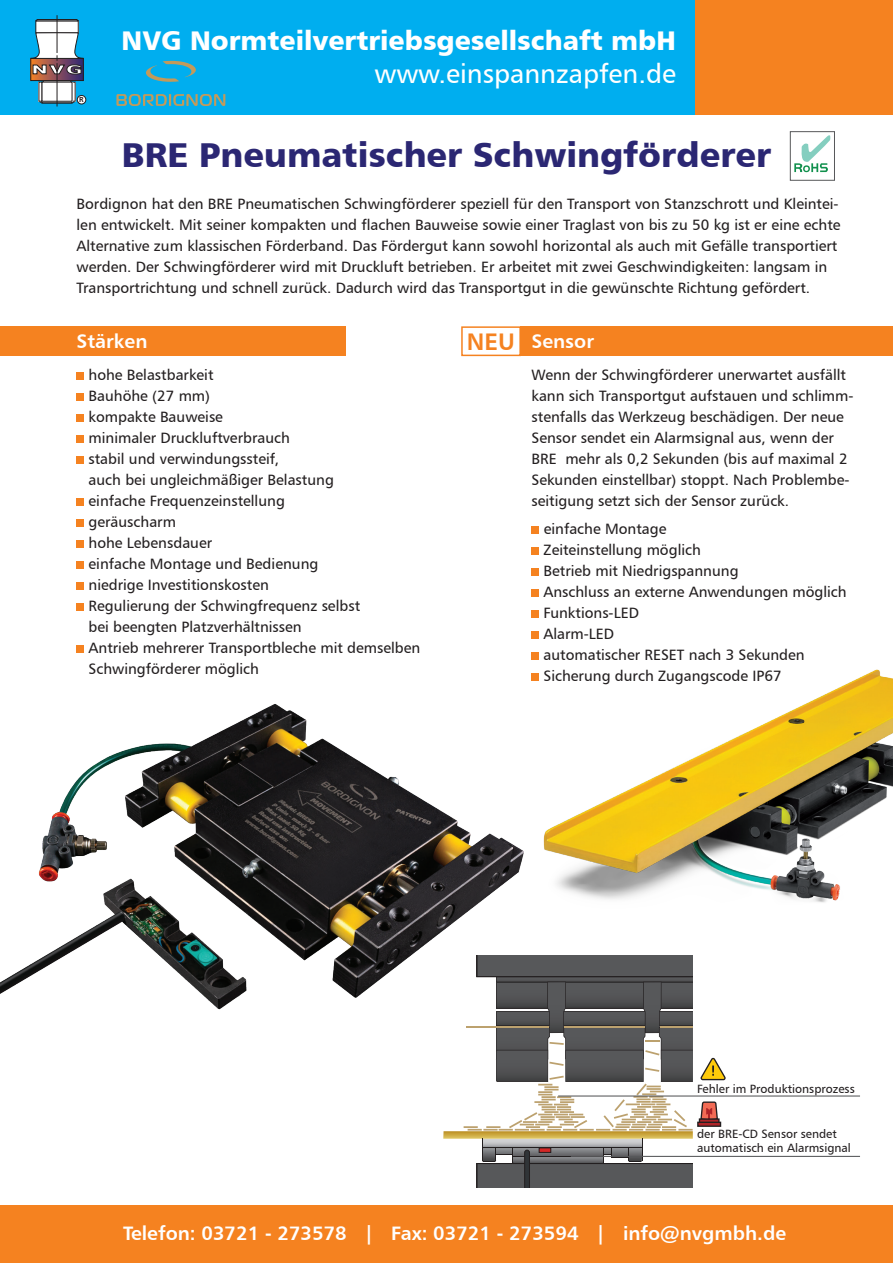
<style>
.page{position:relative;width:893px;height:1263px;background:#fff}
.page>*{position:absolute;margin:0;border:0;box-sizing:border-box;transform-origin:0 0}
.t1{font:34.5px "Humanist 777 BT Black B";color:#2b2773}
.t2{font:27px "Humanist 777 BT Black B";color:#fff}
.t3{font:27px "Humanist 777 BT Roman B";color:#fff}
.t4{font:24px "Humanist 777 BT Bold B";color:#f58220}
.t5{font:19.5px "Humanist 777 BT Bold B";color:#fff}
.t6{font:15px/21px "Humanist 777 BT Roman B";color:#231f20}
.t7{font:12px/14.4px "Humanist 777 BT Roman B";color:#231f20}
.t8{font:7.35px "Humanist 777 BT Bold B";color:#231f20}
</style>
<div class="page">
<div style="left:521px;top:326px;width:372px;height:30px;background:#f58220"></div>
<div style="left:0;top:326px;width:346px;height:30px;background:#f58220"></div>
<div style="left:0;top:0;width:695px;height:115px;background:#00aeef"></div>
<div style="left:695px;top:0;width:198px;height:115px;background:#f58220"></div>
<div style="left:0;top:1205px;width:893px;height:58px;background:#f58220"></div>
<svg style="left:38px;top:101px;width:38px;height:2px"></svg>
<div style="left:42px;top:101px;width:30px;height:2px;border:1px solid #231f20"></div>
<div style="left:42px;top:82px;width:30px;height:19px;background:#fff"></div>
<svg style="left:33px;top:74px;width:49px;height:5px"></svg>
<div style="left:31px;top:58px;width:53px;height:23px;border:1px solid #231f20"></div>
<div style="left:36px;top:21px;width:42px;height:12px;background:#fff"></div>
<svg style="left:35px;top:19px;width:44px;height:2px"></svg>
<hr style="left:57px;top:15px;width:1px;height:38px;background:#231f20">
<hr style="left:57px;top:63px;width:1px;height:43px;background:#231f20">
<svg style="left:30px;top:32px;width:54px;height:42px;background:#98a7b3"></svg>
<div style="left:77px;top:95px;width:9px;height:9px;background:#fff;border-radius:50%"></div>
<div style="left:77px;top:95px;width:9px;height:9px;border:1px solid #231f20;border-radius:50%"></div>
<img style="left:543px;top:669px;width:350px;height:234px">
<div style="left:531px;top:526px;width:8px;height:8px;background:#f58220"></div>
<div style="left:531px;top:547px;width:8px;height:8px;background:#f58220"></div>
<div style="left:531px;top:568px;width:8px;height:8px;background:#f58220"></div>
<div style="left:531px;top:589px;width:8px;height:8px;background:#f58220"></div>
<div style="left:531px;top:610px;width:8px;height:8px;background:#f58220"></div>
<div style="left:531px;top:631px;width:8px;height:8px;background:#f58220"></div>
<div style="left:531px;top:652px;width:8px;height:8px;background:#f58220"></div>
<div style="left:531px;top:673px;width:8px;height:8px;background:#f58220"></div>
<svg style="left:116px;top:94px;width:109px;height:12px"></svg>
<svg style="left:146px;top:61px;width:50px;height:21px"></svg>
<img style="left:0;top:704px;width:542px;height:306px">
<div style="left:77px;top:372px;width:7px;height:8px;background:#f58220"></div>
<div style="left:77px;top:393px;width:7px;height:8px;background:#f58220"></div>
<div style="left:77px;top:414px;width:7px;height:8px;background:#f58220"></div>
<div style="left:77px;top:435px;width:7px;height:8px;background:#f58220"></div>
<div style="left:77px;top:456px;width:7px;height:8px;background:#f58220"></div>
<div style="left:77px;top:498px;width:7px;height:8px;background:#f58220"></div>
<div style="left:77px;top:519px;width:7px;height:8px;background:#f58220"></div>
<div style="left:77px;top:540px;width:7px;height:8px;background:#f58220"></div>
<div style="left:77px;top:561px;width:7px;height:8px;background:#f58220"></div>
<div style="left:77px;top:582px;width:7px;height:8px;background:#f58220"></div>
<div style="left:77px;top:603px;width:7px;height:8px;background:#f58220"></div>
<div style="left:77px;top:645px;width:7px;height:8px;background:#f58220"></div>
<div style="left:461px;top:326px;width:60px;height:30px;border:2px solid #f58220"></div>
<svg style="left:464px;top:956px;width:229px;height:174px"></svg>
<svg style="left:443px;top:1131px;width:250px;height:8px;background:#cfaf4f"></svg>
<hr style="left:466px;top:1026px;width:83px;height:1px;background:#bca16e">
<hr style="left:564px;top:1026px;width:81px;height:1px;background:#bca16e">
<hr style="left:660px;top:1026px;width:33px;height:1px;background:#bca16e">
<svg style="left:477px;top:1139px;width:216px;height:48px;background:#7f7f80"></svg>
<svg style="left:700px;top:1057px;width:26px;height:24px"></svg>
<svg style="left:700px;top:1101px;width:18px;height:17px"></svg>
<hr style="left:699px;top:1119px;width:20px;height:4px;background:#af2428">
<div style="left:699px;top:1118px;width:21px;height:6px;border:1px solid #231f20"></div>
<hr style="left:698px;top:1122px;width:22px;height:4px;background:#af2428">
<div style="left:697px;top:1121px;width:24px;height:6px;border:1px solid #231f20"></div>
<hr style="left:558px;top:1095px;width:302px;height:1px;background:#57585a">
<hr style="left:571px;top:1156px;width:289px;height:1px;background:#57585a">
<div style="left:790px;top:131px;width:45px;height:49px;background:#fff;border:1px solid #57585a"></div>
<svg style="left:794px;top:135px;width:37px;height:37px"></svg>
<p class="t8" style="left:79px;top:95px;width:6px">R</p>
<h2 class="t2" style="left:122px;top:23px;width:556px">NVG Normteilvertriebsgesellschaft mbH</h2>
<h2 class="t3" style="left:374px;top:56px;width:303px">www.einspannzapfen.de</h2>
<h1 class="t1" style="left:122px;top:132px;width:651px">BRE Pneumatischer Schwingförderer</h1>
<p class="t6" style="left:77px;top:193px;width:766px">Bordignon hat den BRE Pneumatischen Schwingförderer speziell für den Transport von Stanzschrott und Kleintei&shy;len entwickelt. Mit seiner kompakten und flachen Bauweise sowie einer Traglast von bis zu 50 kg ist er eine echte Alternative zum klassischen Förderband. Das Fördergut kann sowohl horizontal als auch mit Gefälle transportiert werden. Der Schwingförderer wird mit Druckluft betrieben. Er arbeitet mit zwei Geschwindigkeiten: langsam in Transportrichtung und schnell zurück. Dadurch wird das Transportgut in die gewünschte Richtung gefördert.</p>
<h3 class="t5" style="left:77px;top:328px;width:72px">Stärken</h3>
<h3 class="t5" style="left:531px;top:328px;width:64px">Sensor</h3>
<h3 class="t4" style="left:467px;top:327px;width:50px">NEU</h3>
<p class="t6" style="left:89px;top:364px;width:333px">hohe Belastbarkeit<br>Bauhöhe (27 mm)<br>kompakte Bauweise<br>minimaler Druckluftverbrauch<br>stabil und verwindungssteif,<br>auch bei ungleichmäßiger Belastung<br>einfache Frequenzeinstellung<br>geräuscharm<br>hohe Lebensdauer<br>einfache Montage und Bedienung<br>niedrige Investitionskosten<br>Regulierung der Schwingfrequenz selbst<br>bei beengten Platzverhältnissen<br>Antrieb mehrerer Transportbleche mit demselben<br>Schwingförderer möglich</p>
<p class="t6" style="left:531px;top:364px;width:323px">Wenn der Schwingförderer unerwartet ausfällt kann sich Transportgut aufstauen und schlimm&shy;stenfalls das Werkzeug beschädigen. Der neue Sensor sendet ein Alarmsignal aus, wenn der BRE mehr als 0,2 Sekunden (bis auf maximal 2<br>Sekunden einstellbar) stoppt. Nach Problembe&shy;seitigung setzt sich der Sensor zurück.</p>
<p class="t6" style="left:543px;top:518px;width:305px">einfache Montage<br>Zeiteinstellung möglich<br>Betrieb mit Niedrigspannung<br>Anschluss an externe Anwendungen möglich<br>Funktions-LED<br>Alarm-LED<br>automatischer RESET nach 3 Sekunden<br>Sicherung durch Zugangscode IP67</p>
<p class="t7" style="left:697px;top:1081px;width:159px">Fehler im Produktionsprozess</p>
<p class="t7" style="left:697px;top:1126px;width:155px">der BRE-CD Sensor sendet automatisch ein Alarmsignal</p>
<h3 class="t5" style="left:123px;top:1220px;width:664px">Telefon: 03721 - 273578 | Fax: 03721 - 273594 | info@nvgmbh.de</h3>
</div>
